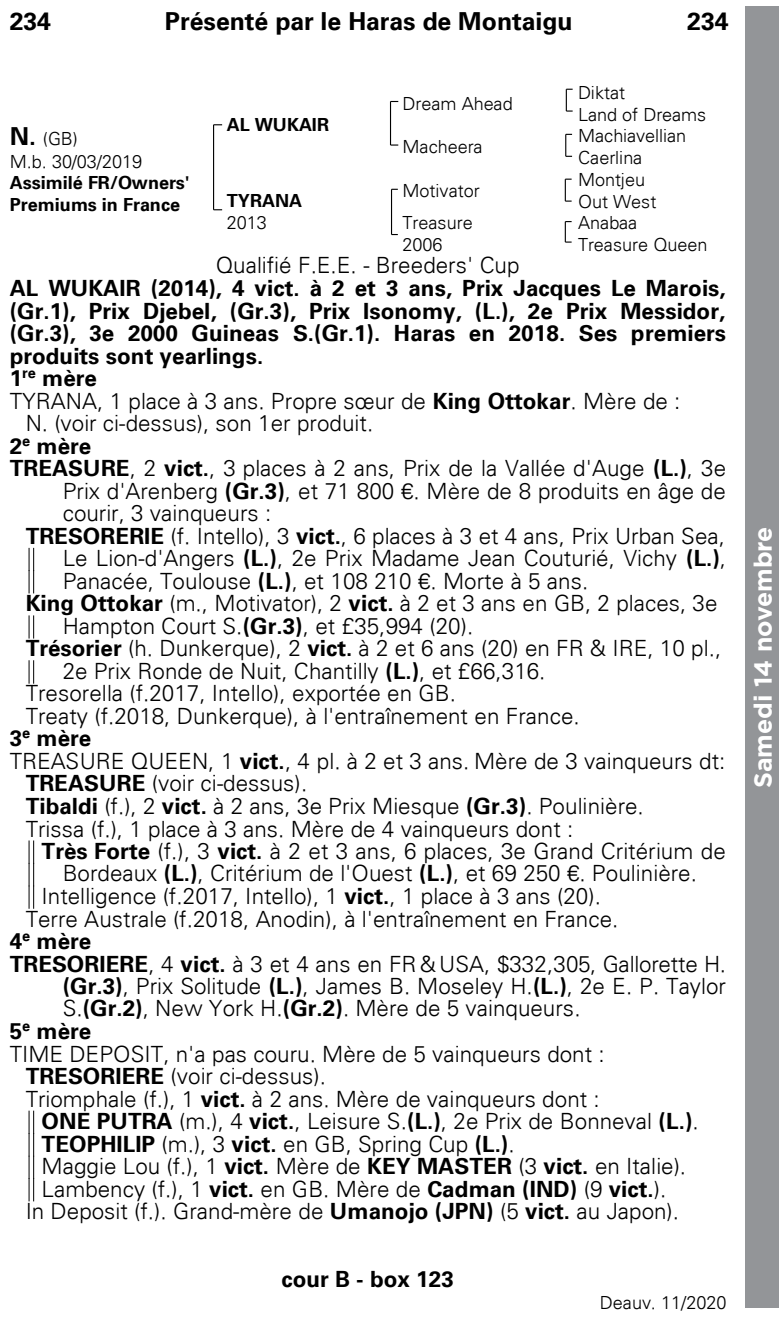
<style>
.page{position:relative;width:779px;height:1321px;background:#fff}
.page>*{position:absolute;margin:0;border:0;box-sizing:border-box;transform-origin:0 0}
.t1{font:700 24.75px "Univers 65";color:#000}
.t2{font:700 24.75px "Gotham";color:#fff}
.t3{font:300 22.5px/22.5px "Univers 45";color:#000}
.t4{font:700 22.5px/22.5px "Univers 65";color:#000}
.t5{font:300 18px/21.6px "Univers 45";letter-spacing:-.005em;color:#000}
.t6{font:700 18px/21.4px "Univers 65";color:#000}
.s1{font-family:"Univers 65";font-weight:700;font-size:24.75px}
.s2{font-family:"Univers 65";font-weight:700}
</style>
<div class="page">
<div style="left:745px;top:6px;width:33px;height:1301px;background:#939598"></div>
<svg style="left:29px;top:548px;width:5px;height:45px"></svg>
<svg style="left:29px;top:616px;width:5px;height:22px"></svg>
<svg style="left:29px;top:660px;width:5px;height:23px"></svg>
<svg style="left:29px;top:841px;width:5px;height:67px"></svg>
<svg style="left:29px;top:1111px;width:5px;height:89px"></svg>
<hr style="left:213px;top:125px;width:1px;height:85px;background:#000">
<svg style="left:390px;top:144px;width:8px;height:2px"></svg>
<hr style="left:390px;top:101px;width:1px;height:44px;background:#000">
<hr style="left:391px;top:189px;width:1px;height:45px;background:#000">
<svg style="left:564px;top:221px;width:7px;height:22px"></svg>
<svg style="left:565px;top:134px;width:6px;height:23px"></svg>
<svg style="left:564px;top:178px;width:7px;height:24px"></svg>
<svg style="left:565px;top:89px;width:7px;height:23px"></svg>
<p class="t1" style="left:10px;top:7px;width:43px">234</p>
<p class="t1" style="left:165px;top:7px;width:409px">Présenté par le Haras de Montaigu</p>
<p class="t1" style="left:686px;top:7px;width:43px">234</p>
<p class="t5" style="left:402px;top:92px;width:112px">Dream Ahead</p>
<p class="t5" style="left:577px;top:82px;width:130px">Diktat<br>Land of Dreams</p>
<p class="t5" style="left:402px;top:136px;width:81px">Macheera</p>
<p class="t5" style="left:577px;top:125px;width:110px">Machiavellian<br>Caerlina</p>
<p class="t6" style="left:227px;top:114px;width:104px">AL WUKAIR</p>
<p class="t5" style="left:10px;top:127px;width:134px;line-height:23.4px"><span class="s1">N.</span> (GB)<br>M.b. 30/03/2019</p>
<p class="t6" style="left:10px;top:172px;width:181px">Assimilé FR/Owners'<br>Premiums in France</p>
<p class="t5" style="left:402px;top:179px;width:79px">Motivator</p>
<p class="t5" style="left:577px;top:169px;width:80px">Montjeu<br>Out West</p>
<p class="t5" style="left:402px;top:212px;width:72px">Treasure<br>2006</p>
<p class="t5" style="left:577px;top:212px;width:131px">Anabaa<br>Treasure Queen</p>
<p class="t3" style="left:215px;top:254px;width:305px">Qualifié F.E.E. - Breeders' Cup</p>
<p class="t4" style="left:10px;top:277px;width:717px">AL WUKAIR (2014), 4 vict. à 2 et 3 ans, Prix Jacques Le Marois, (Gr.1), Prix Djebel, (Gr.3), Prix Isonomy, (L.), 2e Prix Messidor, (Gr.3), 3e 2000 Guineas S.(Gr.1). Haras en 2018. Ses premiers produits sont yearlings.<br>1<sup>re</sup> mère</p>
<p class="t3" style="left:26px;top:389px;width:656px;text-indent:-16px">TYRANA, 1 place à 3 ans. Propre sœur de <span class="s2">King Ottokar</span>. Mère de :<br>N. (voir ci-dessus), son 1er produit.</p>
<p class="t4" style="left:10px;top:434px;width:83px">2<sup>e</sup> mère</p>
<p class="t3" style="left:10px;top:457px;width:717px"><span class="s2">TREASURE</span>, 2 <span class="s2">vict.</span>, 3 places à 2 ans, Prix de la Vallée d'Auge <span class="s2">(L.)</span>, 3e</p>
<p class="t3" style="left:63px;top:479px;width:664px">Prix d'Arenberg <span class="s2">(Gr.3)</span>, et 71 800 €. Mère de 8 produits en âge de</p>
<p class="t3" style="left:63px;top:502px;width:210px">courir, 3 vainqueurs :</p>
<p class="t3" style="left:26px;top:524px;width:700px"><span class="s2">TRESORERIE</span> (f. Intello), 3 <span class="s2">vict.</span>, 6 places à 3 et 4 ans, Prix Urban Sea,</p>
<p class="t3" style="left:63px;top:547px;width:664px">Le Lion-d'Angers <span class="s2">(L.)</span>, 2e Prix Madame Jean Couturié, Vichy <span class="s2">(L.)</span>,</p>
<p class="t3" style="left:63px;top:569px;width:527px">Panacée, Toulouse <span class="s2">(L.)</span>, et 108 210 €. Morte à 5 ans.</p>
<p class="t3" style="left:26px;top:592px;width:693px"><span class="s2">King Ottokar</span> (m., Motivator), 2 <span class="s2">vict.</span> à 2 et 3 ans en GB, 2 places, 3e</p>
<p class="t3" style="left:63px;top:614px;width:412px">Hampton Court S.<span class="s2">(Gr.3)</span>, et £35,994 (20).</p>
<p class="t3" style="left:26px;top:637px;width:696px"><span class="s2">Trésorier</span> (h. Dunkerque), 2 <span class="s2">vict.</span> à 2 et 6 ans (20) en FR &amp; IRE, 10 pl.,</p>
<p class="t3" style="left:63px;top:659px;width:484px">2e Prix Ronde de Nuit, Chantilly <span class="s2">(L.)</span>, et £66,316.</p>
<p class="t3" style="left:26px;top:682px;width:431px">Tresorella (f.2017, Intello), exportée en GB.</p>
<p class="t3" style="left:26px;top:704px;width:555px">Treaty (f.2018, Dunkerque), à l'entraînement en France.</p>
<p class="t4" style="left:10px;top:727px;width:83px">3<sup>e</sup> mère</p>
<p class="t3" style="left:26px;top:749px;width:700px;text-indent:-16px">TREASURE QUEEN, 1 <span class="s2">vict.</span>, 4 pl. à 2 et 3 ans. Mère de 3 vainqueurs dt:<br><span class="s2">TREASURE</span> (voir ci-dessus).<br><span class="s2">Tibaldi</span> (f.), 2 <span class="s2">vict.</span> à 2 ans, 3e Prix Miesque <span class="s2">(Gr.3)</span>. Poulinière.<br>Trissa (f.), 1 place à 3 ans. Mère de 4 vainqueurs dont :</p>
<p class="t3" style="left:42px;top:839px;width:685px"><span class="s2">Très Forte</span> (f.), 3 <span class="s2">vict.</span> à 2 et 3 ans, 6 places, 3e Grand Critérium de</p>
<p class="t3" style="left:63px;top:862px;width:635px">Bordeaux <span class="s2">(L.)</span>, Critérium de l'Ouest <span class="s2">(L.)</span>, et 69 250 €. Poulinière.</p>
<p class="t3" style="left:42px;top:884px;width:560px">Intelligence (f.2017, Intello), 1 <span class="s2">vict.</span>, 1 place à 3 ans (20).</p>
<p class="t3" style="left:26px;top:907px;width:594px">Terre Australe (f.2018, Anodin), à l'entraînement en France.</p>
<p class="t4" style="left:10px;top:929px;width:83px">4<sup>e</sup> mère</p>
<p class="t3" style="left:63px;top:952px;width:664px;text-align:justify;text-indent:-53px"><span class="s2">TRESORIERE</span>, 4 <span class="s2">vict.</span> à 3 et 4 ans en FR &amp; USA, $332,305, Gallorette H. <span class="s2">(Gr.3)</span>, Prix Solitude <span class="s2">(L.)</span>, James B. Moseley H.<span class="s2">(L.)</span>, 2e E. P. Taylor S.<span class="s2">(Gr.2)</span>, New York H.<span class="s2">(Gr.2)</span>. Mère de 5 vainqueurs.</p>
<p class="t4" style="left:10px;top:1020px;width:83px">5<sup>e</sup> mère</p>
<p class="t3" style="left:10px;top:1042px;width:596px">TIME DEPOSIT, n'a pas couru. Mère de 5 vainqueurs dont :</p>
<p class="t3" style="left:26px;top:1064px;width:301px"><span class="s2">TRESORIERE</span> (voir ci-dessus).</p>
<p class="t3" style="left:26px;top:1087px;width:575px">Triomphale (f.), 1 <span class="s2">vict.</span> à 2 ans. Mère de vainqueurs dont :</p>
<p class="t3" style="left:42px;top:1109px;width:658px"><span class="s2">ONE PUTRA</span> (m.), 4 <span class="s2">vict.</span>, Leisure S.<span class="s2">(L.)</span>, 2e Prix de Bonneval <span class="s2">(L.)</span>.</p>
<p class="t3" style="left:42px;top:1132px;width:474px"><span class="s2">TEOPHILIP</span> (m.), 3 <span class="s2">vict.</span> en GB, Spring Cup <span class="s2">(L.)</span>.</p>
<p class="t3" style="left:42px;top:1154px;width:645px">Maggie Lou (f.), 1 <span class="s2">vict.</span> Mère de <span class="s2">KEY MASTER</span> (3 <span class="s2">vict.</span> en Italie).</p>
<p class="t3" style="left:42px;top:1177px;width:626px">Lambency (f.), 1 <span class="s2">vict.</span> en GB. Mère de <span class="s2">Cadman (IND)</span> (9 <span class="s2">vict.</span>).</p>
<p class="t3" style="left:26px;top:1199px;width:654px">In Deposit (f.). Grand-mère de <span class="s2">Umanojo (JPN)</span> (5 <span class="s2">vict.</span> au Japon).</p>
<p class="t6" style="left:227px;top:190px;width:77px">TYRANA</p>
<p class="t5" style="left:227px;top:212px;width:42px">2013</p>
<p class="t4" style="left:281px;top:1267px;width:174px">cour B - box 123</p>
<p class="t5" style="left:599px;top:1291px;width:128px">Deauv. 11/2020</p>
<p class="t2" style="left:746px;top:788px;width:263px;rotate:-90deg">Samedi 14 novembre</p>
</div>
